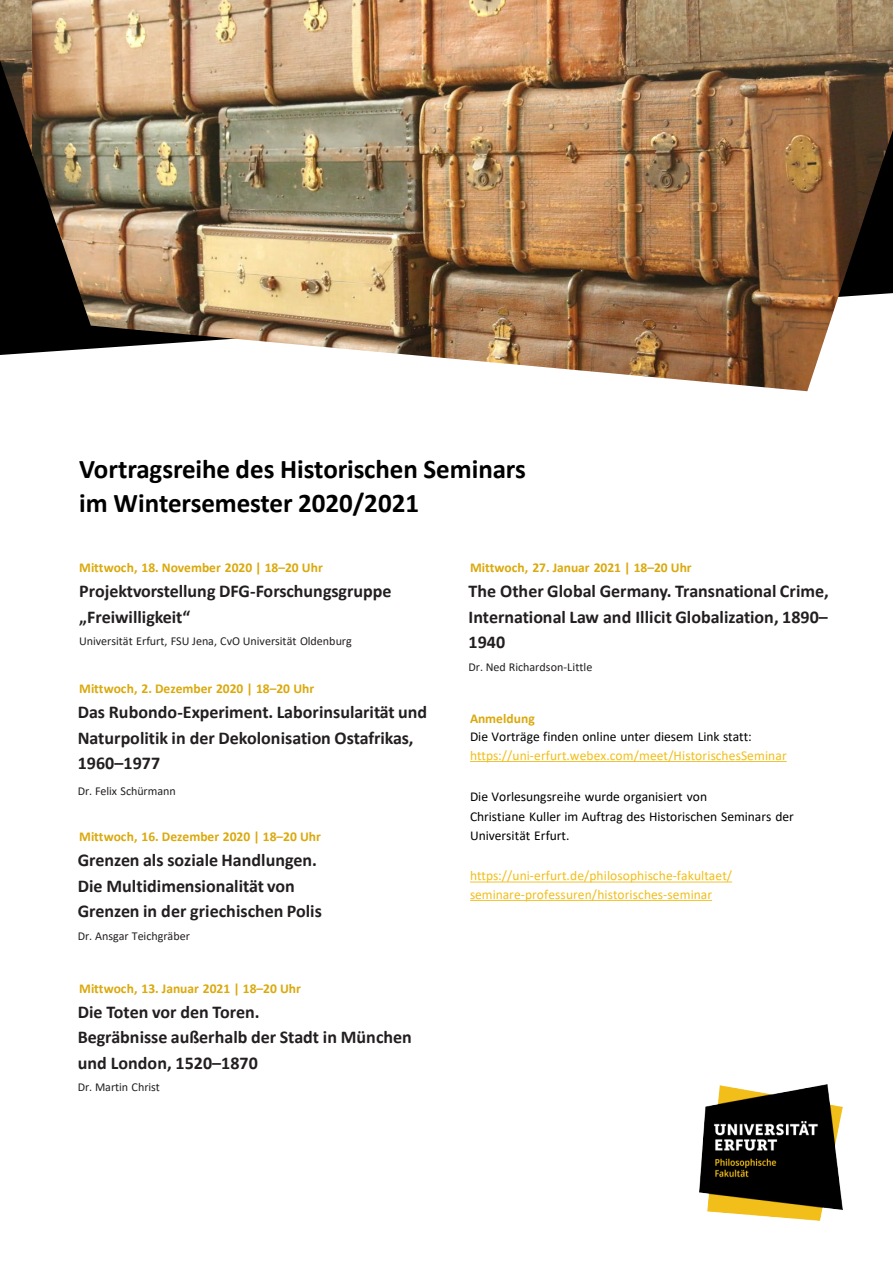
<style>
.page{position:relative;width:893px;height:1264px;background:#fff}
.page>*{position:absolute;margin:0;border:0;box-sizing:border-box;transform-origin:0 0}
.t1{font:700 27px "Calibri";letter-spacing:-.005em;color:#000}
.t2{font:700 18px/25.5px "Calibri";color:#231f20}
.t3{font:700 13.5px "Calibri";color:#daa90c}
.t4{font:13.5px/19.5px "Calibri";color:#000}
.t5{font:13.5px "Calibri";letter-spacing:.01em;color:#f2be19}
.t6{font:12px "Calibri";letter-spacing:-.005em;color:#231f20}
</style>
<div class="page">
<img style="left:699px;top:1084px;width:143px;height:135px">
<img style="left:0;top:0;width:892px;height:391px">
<svg style="left:470px;top:761px;width:316px;height:1px"></svg>
<svg style="left:470px;top:881px;width:262px;height:1px"></svg>
<svg style="left:470px;top:899px;width:242px;height:1px"></svg>
<p class="t1" style="left:79px;top:449px;width:448px">Vortragsreihe des Historischen Seminars</p>
<p class="t1" style="left:79px;top:484px;width:341px">im Wintersemester 2020/2021</p>
<p class="t3" style="left:79px;top:558px;width:245px">Mittwoch, 18. November 2020 | 18–20 Uhr</p>
<p class="t2" style="left:79px;top:578px;width:314px">Projektvorstellung DFG-Forschungsgruppe „Freiwilligkeit“</p>
<p class="t6" style="left:79px;top:633px;width:274px">Universität Erfurt, FSU Jena, CvO Universität Oldenburg</p>
<p class="t3" style="left:79px;top:679px;width:236px">Mittwoch, 2. Dezember 2020 | 18–20 Uhr</p>
<p class="t2" style="left:78px;top:699px;width:351px">Das Rubondo-Experiment. Laborinsularität und<br>Naturpolitik in der Dekolonisation Ostafrikas,<br>1960–1977</p>
<p class="t6" style="left:78px;top:782px;width:100px">Dr. Felix Schürmann</p>
<p class="t3" style="left:79px;top:827px;width:243px">Mittwoch, 16. Dezember 2020 | 18–20 Uhr</p>
<p class="t2" style="left:78px;top:847px;width:246px">Grenzen als soziale Handlungen.<br>Die Multidimensionalität von<br>Grenzen in der griechischen Polis</p>
<p class="t6" style="left:78px;top:927px;width:114px">Dr. Ansgar Teichgräber</p>
<p class="t3" style="left:79px;top:978px;width:223px">Mittwoch, 13. Januar 2021 | 18–20 Uhr</p>
<p class="t2" style="left:78px;top:998px;width:336px">Die Toten vor den Toren.<br>Begräbnisse außerhalb der Stadt in München und London, 1520–1870</p>
<p class="t6" style="left:78px;top:1078px;width:84px">Dr. Martin Christ</p>
<p class="t3" style="left:470px;top:558px;width:223px">Mittwoch, 27. Januar 2021 | 18–20 Uhr</p>
<p class="t2" style="left:468px;top:578px;width:361px;text-align:justify">The Other Global Germany. Transnational Crime, International Law and Illicit Globalization, 1890– 1940</p>
<p class="t6" style="left:468px;top:658px;width:125px">Dr. Ned Richardson-Little</p>
<p class="t3" style="left:470px;top:708px;width:66px">Anmeldung</p>
<p class="t4" style="left:470px;top:726px;width:283px">Die Vorträge finden online unter diesem Link statt:</p>
<p class="t5" style="left:470px;top:745px;width:318px">https://uni-erfurt.webex.com/meet/HistorischesSeminar</p>
<p class="t4" style="left:470px;top:786px;width:325px">Die Vorlesungsreihe wurde organisiert von<br>Christiane Kuller im Auftrag des Historischen Seminars der<br>Universität Erfurt.</p>
<p class="t5" style="left:470px;top:866px;width:263px">https://uni-erfurt.de/philosophische-fakultaet/</p>
<p class="t5" style="left:470px;top:884px;width:243px">seminare-professuren/historisches-seminar</p>
</div>
